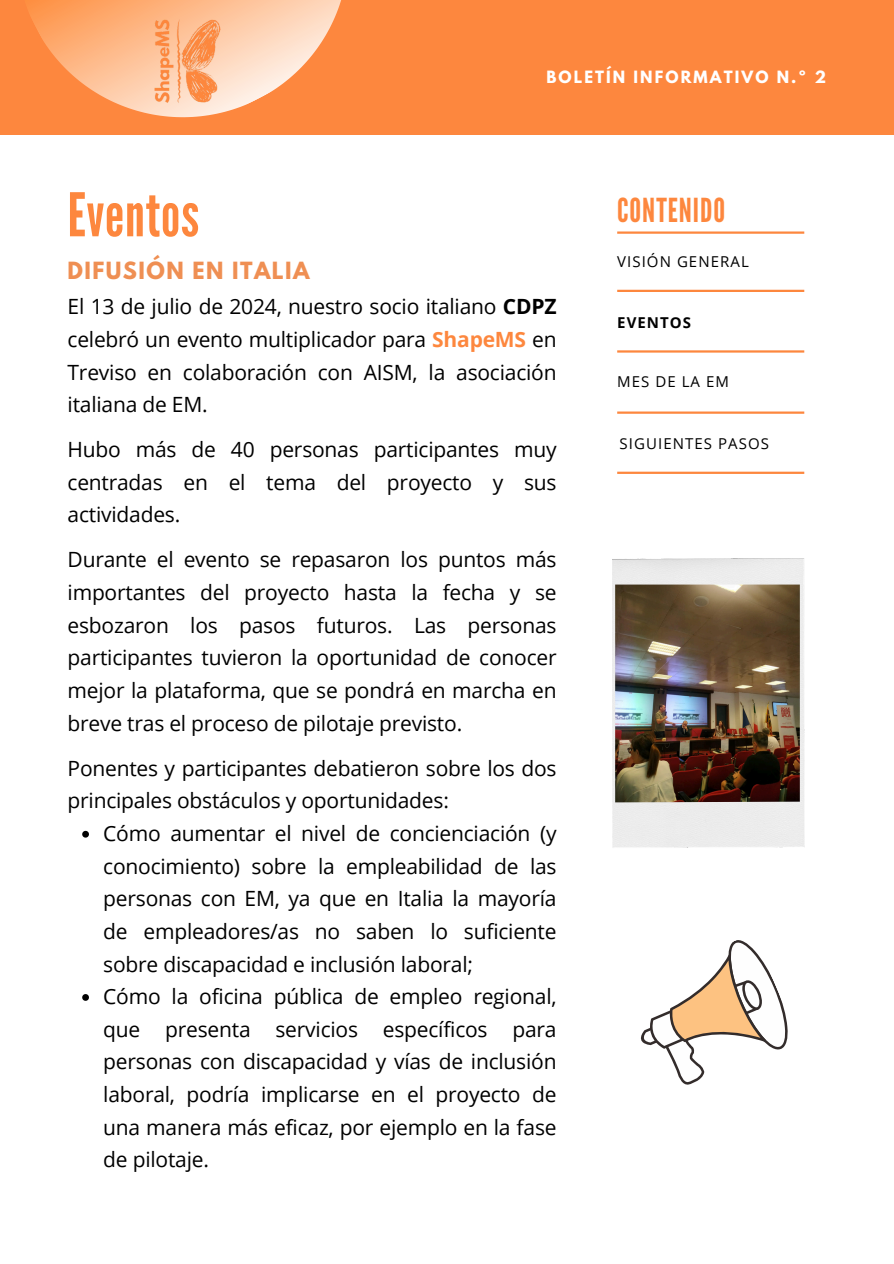
<style>
.page{position:relative;width:894px;height:1264px;background:#fff}
.page>*{position:absolute;margin:0;border:0;box-sizing:border-box;transform-origin:0 0}
.t1{font:60px "League Gothic";letter-spacing:.01em;color:#fd873e}
.t2{font:33px "League Gothic";letter-spacing:.03em;color:#fd873e}
.t3{font:21px/32.7px "Open Sans";letter-spacing:-.01em;color:#000;text-align:justify}
.t4{font:700 21px "League Spartan";letter-spacing:.07em;color:#ef8f53}
.t5{font:15px "Open Sans";letter-spacing:.07em;color:#000}
.t6{font:700 15px "League Spartan";letter-spacing:.14em;color:#fff}
.t7{font:700 15px "Open Sans";letter-spacing:.07em;color:#000}
.s1{font-weight:700}
.s2{font-weight:700;color:#fd873e}
</style>
<div class="page">
<div style="left:0;top:0;width:893px;height:135px;background:#fd873e"></div>
<svg style="left:27px;top:0;width:314px;height:118px"></svg>
<img style="left:140px;top:17px;width:86px;height:87px">
<hr style="left:617px;top:290px;width:187px;height:2px;background:#fd873e">
<hr style="left:617px;top:411px;width:187px;height:3px;background:#fd873e">
<hr style="left:617px;top:350px;width:187px;height:2px;background:#fd873e">
<hr style="left:617px;top:471px;width:187px;height:3px;background:#fd873e">
<hr style="left:617px;top:231px;width:187px;height:3px;background:#fd873e">
<div style="left:612px;top:558px;width:192px;height:290px;background:#ececec"></div>
<img style="left:615px;top:584px;width:184px;height:218px">
<svg style="left:82px;top:830px;width:7px;height:7px"></svg>
<svg style="left:82px;top:994px;width:7px;height:6px"></svg>
<svg style="left:641px;top:940px;width:147px;height:145px"></svg>
<h4 class="t1" style="left:68px;top:180px;width:133px">Eventos</h4>
<h4 class="t4" style="left:68px;top:260px;width:243px">DIFUSIÓN EN ITALIA</h4>
<h4 class="t6" style="left:546px;top:70px;width:281px">BOLETÍN INFORMATIVO N.º 2</h4>
<h4 class="t2" style="left:617px;top:191px;width:109px">CONTENIDO</h4>
<p class="t5" style="left:617px;top:251px;width:133px">VISIÓN GENERAL</p>
<p class="t3" style="left:68px;top:290px;width:490px">El 13 de julio de 2024, nuestro socio italiano <span class="s1">CDPZ </span>celebró un evento multiplicador para <span class="s2">ShapeMS</span> en Treviso en colaboración con AISM, la asociación italiana de EM.</p>
<h5 class="t3" style="left:68px;top:432px;width:490px">Hubo más de 40 personas participantes muy centradas en el tema del proyecto y sus actividades.</h5>
<h1 class="t3" style="left:68px;top:543px;width:490px">Durante el evento se repasaron los puntos más importantes del proyecto hasta la fecha y se esbozaron los pasos futuros. Las personas participantes tuvieron la oportunidad de conocer mejor la plataforma, que se pondrá en marcha en breve tras el proceso de pilotaje previsto.</h1>
<h3 class="t3" style="left:68px;top:751px;width:490px">Ponentes y participantes debatieron sobre los dos principales obstáculos y oportunidades:</h3>
<h2 class="t3" style="left:103px;top:816px;width:454px">Cómo aumentar el nivel de concienciación (y conocimiento) sobre la empleabilidad de las personas con EM, ya que en Italia la mayoría de empleadores/as no saben lo suficiente sobre discapacidad e inclusión laboral;</h2>
<p class="t3" style="left:103px;top:979px;width:454px">Cómo la oficina pública de empleo regional, que presenta servicios específicos para personas con discapacidad y vías de inclusión laboral, podría implicarse en el proyecto de una manera más eficaz, por ejemplo en la fase de pilotaje.</p>
<h5 class="t7" style="left:617px;top:311px;width:75px">EVENTOS</h5>
<p class="t5" style="left:617px;top:371px;width:113px">MES DE LA EM</p>
<p class="t5" style="left:619px;top:433px;width:151px">SIGUIENTES PASOS</p>
</div>
